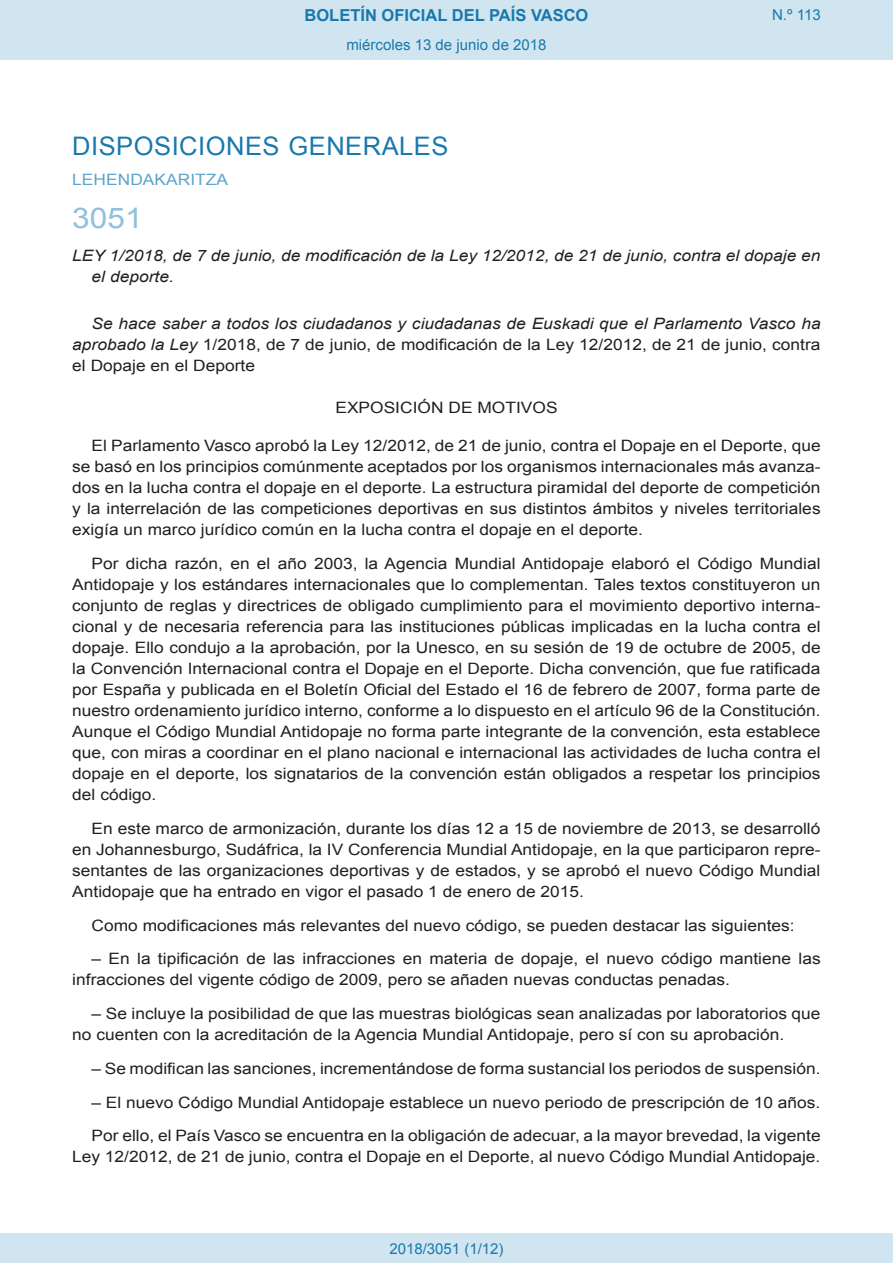
<style>
.page{position:relative;width:893px;height:1263px;background:#fff}
.page>*{position:absolute;margin:0;border:0;box-sizing:border-box;transform-origin:0 0}
.BOPVOrden{font:28.5px "Arial";color:#90c0db;scale:1.11 1}
.BOPVSeccion{font:25.5px "Arial";letter-spacing:.02em;color:#1879ad}
.t1{font:700 16.5px "Arial";color:#1879ad}
.BOPVDetalle{font:15.6px/21px "Arial";color:#231f20;text-align:justify;scale:1.11 1}
.BOPVDetalle-2{font:italic 15.6px/21px "Arial";color:#231f20;text-align:justify;scale:1.11 1}
.BOPVTitulo{font:italic 15.6px/21px "Arial";color:#231f20;scale:1.11 1}
.BOPVClave{font:15.6px "Arial";color:#231f20;scale:1.11 1}
.BOPVOrganismo{font:15.6px "Arial";letter-spacing:.005em;color:#5ea4ca;scale:1.11 1}
.Paginacion_Centro{font:15px "Arial";color:#1879ad}
.s1{font-style:normal}
</style>
<div class="page">
<div style="left:0;top:0;width:893px;height:60px;background:#d0e5f0"></div>
<div style="left:0;top:1233px;width:893px;height:30px;background:#d0e5f0"></div>
<p class="t1" style="left:305px;top:4px;width:285px">BOLETÍN OFICIAL DEL PAÍS VASCO</p>
<p class="Paginacion_Centro" style="left:346px;top:35px;width:202px">miércoles 13 de junio de 2018</p>
<p class="Paginacion_Centro" style="left:772px;top:5px;width:50px">N.º 113</p>
<p class="BOPVSeccion" style="left:72px;top:129px;width:378px">DISPOSICIONES GENERALES</p>
<p class="BOPVOrganismo" style="left:72px;top:169px;width:142px">LEHENDAKARITZA</p>
<p class="BOPVOrden" style="left:72px;top:199px;width:65px">3051</p>
<p class="BOPVTitulo" style="left:92px;top:246px;width:658px;text-indent:-19px">LEY 1/2018, de 7 de junio, de modificación de la Ley 12/2012, de 21 de junio, contra el dopaje en el deporte.</p>
<p class="BOPVDetalle-2" style="left:72px;top:313px;width:676px;text-indent:19px">Se hace saber a todos los ciudadanos y ciudadanas de Euskadi que el Parlamento Vasco ha aprobado la Ley <span class="s1">1/2018, de 7 de junio, de modificación de la Ley 12/2012, de 21 de junio, contra el Dopaje en el Deporte</span></p>
<p class="BOPVClave" style="left:335px;top:398px;width:202px">EXPOSICIÓN DE MOTIVOS</p>
<p class="BOPVDetalle" style="left:72px;top:435px;width:676px;text-indent:19px">El Parlamento Vasco aprobó la Ley 12/2012, de 21 de junio, contra el Dopaje en el Deporte, que se basó en los principios comúnmente aceptados por los organismos internacionales más avanza&shy;dos en la lucha contra el dopaje en el deporte. La estructura piramidal del deporte de competición y la interrelación de las competiciones deportivas en sus distintos ámbitos y niveles territoriales exigía un marco jurídico común en la lucha contra el dopaje en el deporte.</p>
<p class="BOPVDetalle" style="left:72px;top:553px;width:676px;text-indent:19px">Por dicha razón, en el año 2003, la Agencia Mundial Antidopaje elaboró el Código Mundial Antidopaje y los estándares internacionales que lo complementan. Tales textos constituyeron un conjunto de reglas y directrices de obligado cumplimiento para el movimiento deportivo interna&shy;cional y de necesaria referencia para las instituciones públicas implicadas en la lucha contra el dopaje. Ello condujo a la aprobación, por la Unesco, en su sesión de 19 de octubre de 2005, de la Convención Internacional contra el Dopaje en el Deporte. Dicha convención, que fue ratificada por España y publicada en el Boletín Oficial del Estado el 16 de febrero de 2007, forma parte de nuestro ordenamiento jurídico interno, conforme a lo dispuesto en el artículo 96 de la Constitución.<br>Aunque el Código Mundial Antidopaje no forma parte integrante de la convención, esta establece que, con miras a coordinar en el plano nacional e internacional las actividades de lucha contra el dopaje en el deporte, los signatarios de la convención están obligados a respetar los principios del código.</p>
<p class="BOPVDetalle" style="left:72px;top:818px;width:676px;text-indent:19px">En este marco de armonización, durante los días 12 a 15 de noviembre de 2013, se desarrolló en Johannesburgo, Sudáfrica, la IV Conferencia Mundial Antidopaje, en la que participaron repre&shy;sentantes de las organizaciones deportivas y de estados, y se aprobó el nuevo Código Mundial Antidopaje que ha entrado en vigor el pasado 1 de enero de 2015.</p>
<p class="BOPVDetalle" style="left:92px;top:915px;width:635px">Como modificaciones más relevantes del nuevo código, se pueden destacar las siguientes:</p>
<p class="BOPVDetalle" style="left:72px;top:948px;width:676px;text-indent:19px">– En la tipificación de las infracciones en materia de dopaje, el nuevo código mantiene las infracciones del vigente código de 2009, pero se añaden nuevas conductas penadas.</p>
<p class="BOPVDetalle" style="left:72px;top:1003px;width:676px;text-indent:19px">– Se incluye la posibilidad de que las muestras biológicas sean analizadas por laboratorios que no cuenten con la acreditación de la Agencia Mundial Antidopaje, pero sí con su aprobación.</p>
<p class="BOPVDetalle" style="left:92px;top:1058px;width:658px">– Se modifican las sanciones, incrementándose de forma sustancial los periodos de suspensión.</p>
<p class="BOPVDetalle" style="left:92px;top:1092px;width:658px">– El nuevo Código Mundial Antidopaje establece un nuevo periodo de prescripción de 10 años.</p>
<p class="BOPVDetalle" style="left:72px;top:1125px;width:676px;text-align:right">Por ello, el País Vasco se encuentra en la obligación de adecuar, a la mayor brevedad, la vigente<br>Ley 12/2012, de 21 de junio, contra el Dopaje en el Deporte, al nuevo Código Mundial Antidopaje.</p>
<p class="Paginacion_Centro" style="left:389px;top:1238px;width:116px">2018/3051 (1/12)</p>
</div>
